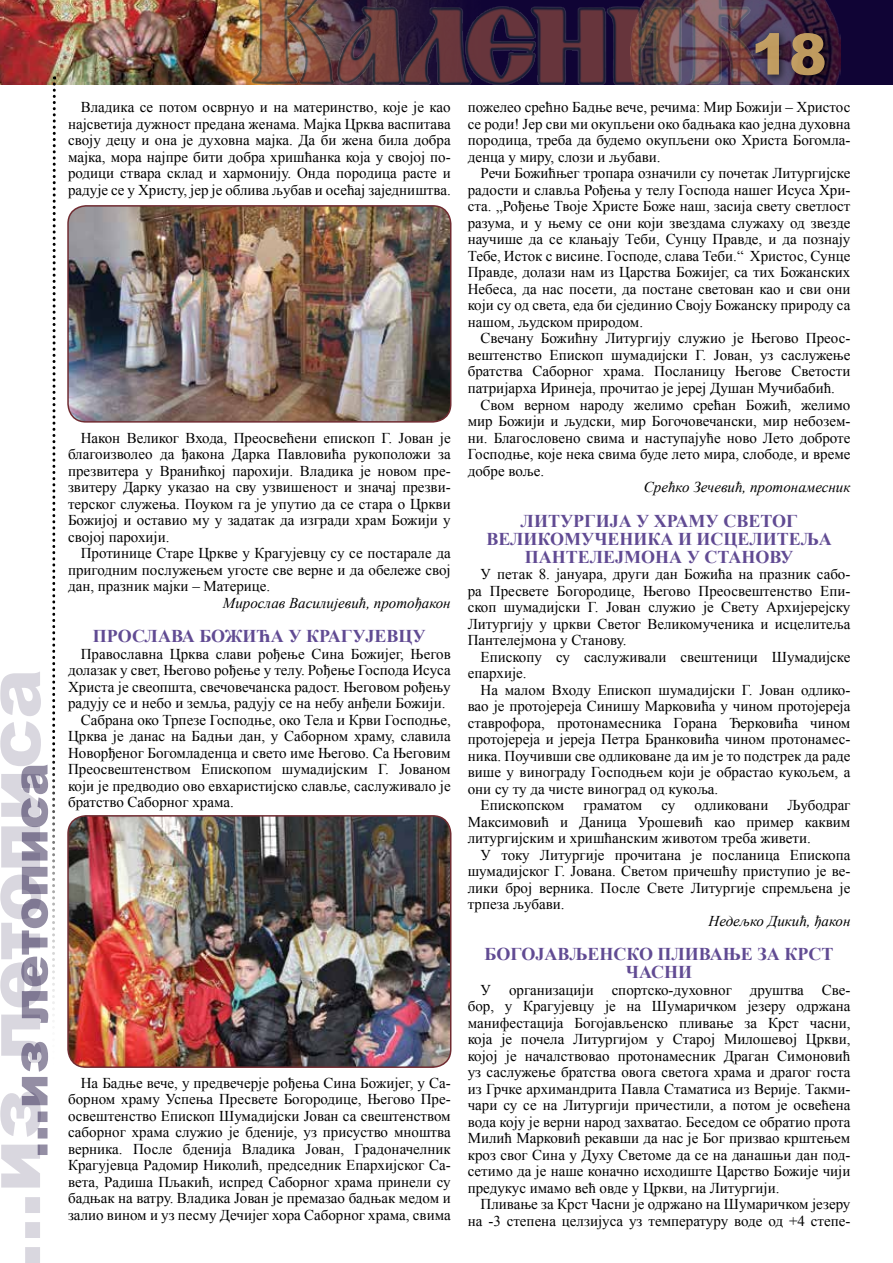
<style>
.page{position:relative;width:893px;height:1263px;background:#fff}
.page>*{position:absolute;margin:0;border:0;box-sizing:border-box;transform-origin:0 0}
.t1{font:900 57px "Arial";color:#d2ab67}
.t2{font:700 18px/18px "Times New Roman";color:#614b93;text-align:center}
.t3{font:15px/16.5px "Times New Roman";color:#000;text-align:justify}
.t4{font:italic 15px "Times New Roman";color:#000}
</style>
<div class="page">
<div style="left:0;top:0;width:893px;height:85px;background:#100435"></div>
<img style="left:0;top:0;width:252px;height:85px">
<img style="left:252px;top:0;width:378px;height:85px">
<img style="left:630px;top:0;width:211px;height:85px">
<div style="left:750px;top:27px;width:85px;height:59px;background:#000;opacity:.67"></div>
<svg style="left:0;top:76px;width:57px;height:1187px"></svg>
<img style="left:68px;top:206px;width:383px;height:216px">
<div style="left:67px;top:205px;width:384px;height:218px;border:2px solid #702b31;border-radius:18px"></div>
<img style="left:68px;top:816px;width:383px;height:251px">
<div style="left:67px;top:815px;width:384px;height:253px;border:2px solid #702b31;border-radius:18px"></div>
<p class="t3" style="left:68px;top:99px;width:384px;text-indent:13px">Владика се потом осврнуо и на материнство, које је као најсветија дужност предана женама. Мајка Црква васпитава своју децу и она је духовна мајка. Да би жена била добра мајка, мора најпре бити добра хришћанка која у својој по&shy;родици ствара склад и хармонију. Онда породица расте и радује се у Христу, јер је облива љубав и осећај заједништва.</p>
<p class="t3" style="left:81px;top:429px;width:371px">Након Великог Входа, Преосвећени епископ Г. Јован је</p>
<p class="t3" style="left:68px;top:445px;width:384px">благоизволео да ђакона Дарка Павловића рукоположи за</p>
<p class="t3" style="left:68px;top:462px;width:384px">презвитера у Вранићкој парохији. Владика је новом пре-</p>
<p class="t3" style="left:68px;top:478px;width:384px">звитеру Дарку указао на сву узвишеност и значај презви-</p>
<p class="t3" style="left:68px;top:495px;width:384px">терског служења. Поуком га је упутио да се стара о Цркви</p>
<p class="t3" style="left:68px;top:511px;width:384px">Божијој и оставио му у задатак да изгради храм Божији у</p>
<p class="t3" style="left:68px;top:528px;width:103px">својој парохији.</p>
<p class="t3" style="left:81px;top:544px;width:371px">Протинице Старе Цркве у Крагујевцу су се постарале да</p>
<p class="t3" style="left:68px;top:561px;width:384px">пригодним послужењем угосте све верне и да обележе свој</p>
<p class="t3" style="left:68px;top:577px;width:204px">дан, празник мајки – Материце.</p>
<p class="t4" style="left:223px;top:592px;width:229px">Мирослав Василијевић, протођакон</p>
<p class="t2" style="left:93px;top:626px;width:334px">ПРОСЛАВА БОЖИЋА У КРАГУЈЕВЦУ</p>
<p class="t3" style="left:81px;top:645px;width:371px">Православна Црква слави рођење Сина Божијег, Његов</p>
<p class="t3" style="left:68px;top:661px;width:384px">долазак у свет, Његово рођење у телу. Рођење Господа Исуса</p>
<p class="t3" style="left:68px;top:678px;width:384px">Христа је свеопшта, свечовечанска радост. Његовом рођењу</p>
<p class="t3" style="left:68px;top:694px;width:379px">радују се и небо и земља, радују се на небу анђели Божији.</p>
<p class="t3" style="left:81px;top:711px;width:371px">Сабрана око Трпезе Господње, око Тела и Крви Господње,</p>
<p class="t3" style="left:68px;top:727px;width:384px">Црква је данас на Бадњи дан, у Саборном храму, славила</p>
<p class="t3" style="left:68px;top:744px;width:384px">Новорђеног Богомладенца и свето име Његово. Са Његовим</p>
<p class="t3" style="left:68px;top:760px;width:384px">Преосвештенством Епископом шумадијским Г. Јованом</p>
<p class="t3" style="left:68px;top:777px;width:384px">који је предводио ово евхаристијско славље, саслуживало је</p>
<p class="t3" style="left:68px;top:793px;width:167px">братство Саборног храма.</p>
<p class="t3" style="left:68px;top:1074px;width:384px;text-indent:13px">На Бадње вече, у предвечерје рођења Сина Божијег, у Са&shy;борном храму Успења Пресвете Богородице, Његово Пре&shy;освештенство Епископ Шумадијски Јован са свештенством саборног храма служио је бденије, уз присуство мноштва верника. После бденија Владика Јован, Градоначелник Крагујевца Радомир Николић, председник Епархијског Са&shy;вета, Радиша Пљакић, испред Саборног храма принели су бадњак на ватру. Владика Јован је премазао бадњак медом и залио вином и уз песму Дечијег хора Саборног храма, свима</p>
<h1 class="t1" style="left:751px;top:13px;width:78px">18</h1>
<p class="t3" style="left:468px;top:99px;width:384px">пожелео срећно Бадње вече, речима: Мир Божији – Христос</p>
<p class="t3" style="left:468px;top:115px;width:384px">се роди! Јер сви ми окупљени око бадњака као једна духовна</p>
<p class="t3" style="left:468px;top:132px;width:384px">породица, треба да будемо окупљени око Христа Богомла-</p>
<p class="t3" style="left:468px;top:148px;width:194px">денца у миру, слози и љубави.</p>
<p class="t3" style="left:480px;top:165px;width:371px">Речи Божићњег тропара означили су почетак Литургијске</p>
<p class="t3" style="left:468px;top:181px;width:384px">радости и славља Рођења у телу Господа нашег Исуса Хри-</p>
<p class="t3" style="left:468px;top:198px;width:384px">ста. „Рођење Твоје Христе Боже наш, засија свету светлост</p>
<p class="t3" style="left:468px;top:214px;width:384px">разума, и у њему се они који звездама служаху од звезде</p>
<p class="t3" style="left:468px;top:231px;width:384px">научише да се клањају Теби, Сунцу Правде, и да познају</p>
<p class="t3" style="left:468px;top:247px;width:384px">Тебе, Исток с висине. Господе, слава Теби.“ Христос, Сунце</p>
<p class="t3" style="left:468px;top:264px;width:384px">Правде, долази нам из Царства Божијег, са тих Божанских</p>
<p class="t3" style="left:468px;top:280px;width:384px">Небеса, да нас посети, да постане светован као и сви они</p>
<p class="t3" style="left:468px;top:297px;width:384px">који су од света, еда би сјединио Своју Божанску природу са</p>
<p class="t3" style="left:468px;top:313px;width:177px">нашом, људском природом.</p>
<p class="t3" style="left:480px;top:330px;width:371px">Свечану Божићну Литургију служио је Његово Преос-</p>
<p class="t3" style="left:468px;top:346px;width:384px">вештенство Епископ шумадијски Г. Јован, уз саслужење</p>
<p class="t3" style="left:468px;top:363px;width:384px">братства Саборног храма. Посланицу Његове Светости</p>
<p class="t3" style="left:468px;top:379px;width:369px">патријарха Иринеја, прочитао је јереј Душан Мучибабић.</p>
<p class="t3" style="left:480px;top:396px;width:371px">Свом верном народу желимо срећан Божић, желимо</p>
<p class="t3" style="left:468px;top:412px;width:384px">мир Божији и људски, мир Богочовечански, мир небозем-</p>
<p class="t3" style="left:468px;top:429px;width:384px">ни. Благословено свима и наступајуће ново Лето доброте</p>
<p class="t3" style="left:468px;top:445px;width:384px">Господње, које нека свима буде лето мира, слободе, и време</p>
<p class="t3" style="left:468px;top:462px;width:78px">добре воље.</p>
<p class="t4" style="left:644px;top:477px;width:208px">Срећко Зечевић, протонамесник</p>
<p class="t2" style="left:486px;top:511px;width:347px">ЛИТУРГИЈА У ХРАМУ СВЕТОГ<br>ВЕЛИКОМУЧЕНИКА И ИСЦЕЛИТЕЉА<br>ПАНТЕЛЕЈМОНА У СТАНОВУ</p>
<p class="t3" style="left:480px;top:565px;width:371px">У петак 8. јануара, други дан Божића на празник сабо-</p>
<p class="t3" style="left:468px;top:582px;width:384px">ра Пресвете Богородице, Његово Преосвештенство Епи-</p>
<p class="t3" style="left:468px;top:598px;width:384px">скоп шумадијски Г. Јован служио је Свету Архијерејску</p>
<p class="t3" style="left:468px;top:615px;width:384px">Литургију у цркви Светог Великомученика и исцелитеља</p>
<p class="t3" style="left:468px;top:631px;width:160px">Пантелејмона у Станову.</p>
<p class="t3" style="left:480px;top:648px;width:371px">Eпископу су саслуживали свештеници Шумадијске</p>
<p class="t3" style="left:468px;top:664px;width:60px">епархије.</p>
<p class="t3" style="left:480px;top:681px;width:371px">На малом Входу Епископ шумадијски Г. Јован одлико-</p>
<p class="t3" style="left:468px;top:697px;width:384px">вао је протојереја Синишу Марковића у чином протојереја</p>
<p class="t3" style="left:468px;top:714px;width:384px">ставрофора, протонамесника Горана Ђерковића чином</p>
<p class="t3" style="left:468px;top:730px;width:384px">протојереја и јереја Петра Бранковића чином протонамес-</p>
<p class="t3" style="left:468px;top:747px;width:384px">ника. Поучивши све одликоване да им је то подстрек да раде</p>
<p class="t3" style="left:468px;top:763px;width:384px">више у винограду Господњем који је обрастао кукољем, а</p>
<p class="t3" style="left:468px;top:780px;width:252px">они су ту да чисте виноград од кукоља.</p>
<p class="t3" style="left:480px;top:796px;width:85px">Епископском</p>
<p class="t3" style="left:583px;top:796px;width:61px">граматом</p>
<p class="t3" style="left:661px;top:796px;width:15px">су</p>
<p class="t3" style="left:694px;top:796px;width:75px">одликовани</p>
<p class="t3" style="left:787px;top:796px;width:65px">Љубодраг</p>
<p class="t3" style="left:468px;top:813px;width:384px">Максимовић и Даница Урошевић као пример каквим</p>
<p class="t3" style="left:468px;top:829px;width:344px">литургијским и хришћанским животом треба живети.</p>
<p class="t3" style="left:480px;top:846px;width:371px">У току Литургије прочитана је посланица Епископа</p>
<p class="t3" style="left:468px;top:862px;width:384px">шумадијског Г. Јована. Светом причешћу приступио је ве-</p>
<p class="t3" style="left:468px;top:879px;width:384px">лики број верника. После Свете Литургије спремљена је</p>
<p class="t3" style="left:468px;top:895px;width:98px">трпеза љубави.</p>
<p class="t4" style="left:709px;top:910px;width:143px">Недељко Дикић, ђакон</p>
<p class="t2" style="left:485px;top:944px;width:351px">БОГОЈАВЉЕНСКО ПЛИВАЊЕ ЗА КРСТ<br>ЧАСНИ</p>
<p class="t3" style="left:480px;top:981px;width:371px">У организацији спортско-духовног друштва Све-</p>
<p class="t3" style="left:468px;top:997px;width:384px">бор, у Крагујевцу је на Шумаричком језеру одржана</p>
<p class="t3" style="left:468px;top:1014px;width:384px">манифестација Богојављенско пливање за Крст часни,</p>
<p class="t3" style="left:468px;top:1030px;width:384px">која је почела Литургијом у Старој Милошевој Цркви,</p>
<p class="t3" style="left:468px;top:1047px;width:384px">којој је началствовао протонамесник Драган Симоновић</p>
<p class="t3" style="left:468px;top:1063px;width:384px">уз саслужење братства овога светога храма и драгог госта</p>
<p class="t3" style="left:468px;top:1080px;width:384px">из Грчке архимандрита Павла Стаматиса из Верије. Такми-</p>
<p class="t3" style="left:468px;top:1096px;width:384px">чари су се на Литургији причестили, а потом је освећена</p>
<p class="t3" style="left:468px;top:1113px;width:384px">вода коју је верни народ захватао. Беседом се обратио прота</p>
<p class="t3" style="left:468px;top:1129px;width:384px">Милић Марковић рекавши да нас је Бог призвао крштењем</p>
<p class="t3" style="left:468px;top:1146px;width:384px">кроз свог Сина у Духу Светоме да се на данашњи дан под-</p>
<p class="t3" style="left:468px;top:1162px;width:384px">сетимо да је наше коначно исходиште Царство Божије чији</p>
<p class="t3" style="left:468px;top:1179px;width:313px">предукус имамо већ овде у Цркви, на Литургији.</p>
<p class="t3" style="left:480px;top:1195px;width:371px">Пливање за Крст Часни је одржано на Шумаричком језеру</p>
<p class="t3" style="left:468px;top:1212px;width:384px">на -3 степена целзијуса уз температуру воде од +4 степе-</p>
</div>
